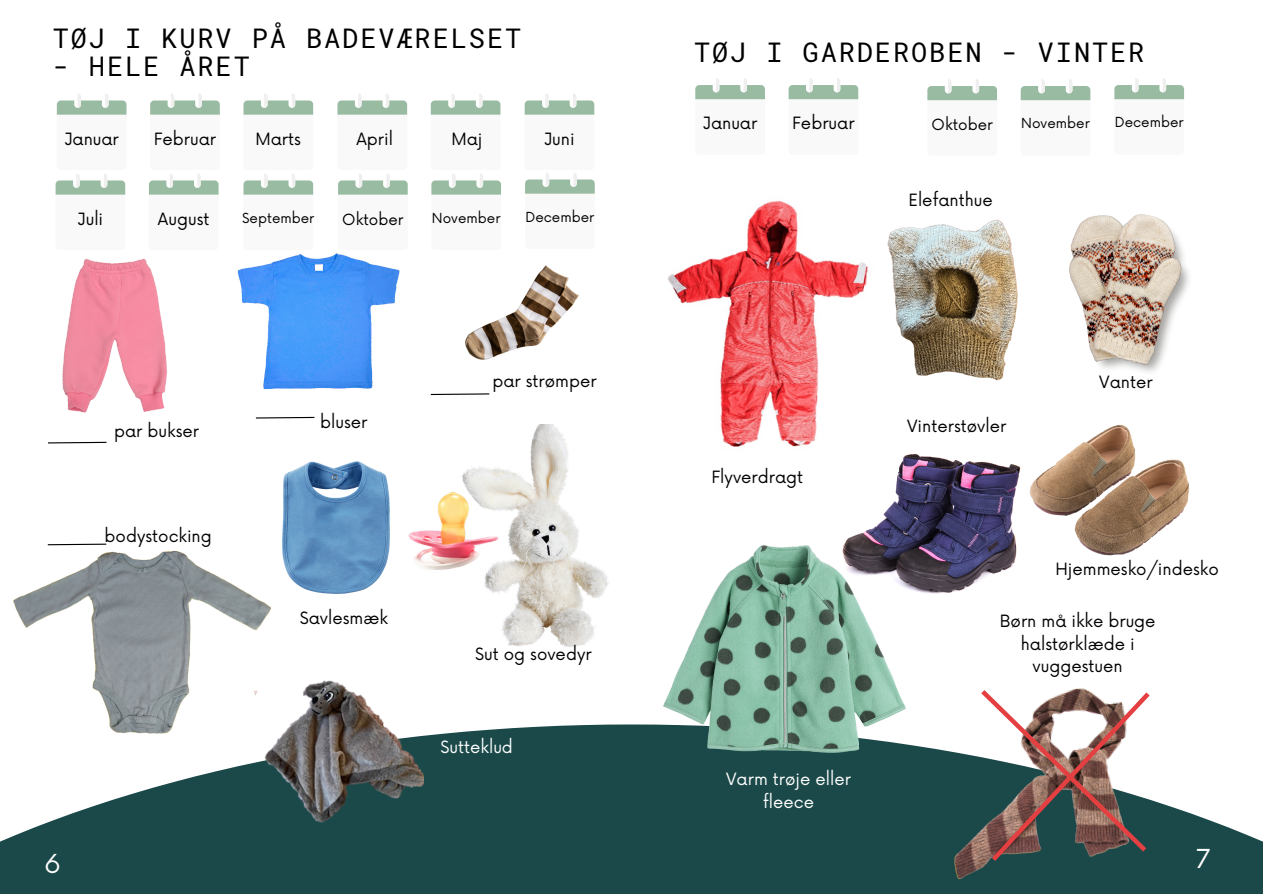
<style>
.page{position:relative;width:1263px;height:894px;background:#fff}
.page>*{position:absolute;margin:0;border:0;box-sizing:border-box;transform-origin:0 0}
.t1{font:27px "Roboto Mono";letter-spacing:.07em;color:#000}
.t2{font:25.5px "Now";color:#fff}
.t3{font:16.5px/22.5px "Now";color:#000;text-align:center}
.t4{font:16.5px/22.5px "Now";color:#fff;text-align:center}
.t5{font:15px "Now";color:#000}
.t6{font:13.5px "Now";color:#000}
</style>
<div class="page">
<svg style="left:0;top:724px;width:1263px;height:169px;fill:#1b4949"></svg>
<svg style="left:56px;top:94px;width:70px;height:101px"></svg>
<svg style="left:149px;top:94px;width:71px;height:101px"></svg>
<svg style="left:243px;top:94px;width:70px;height:101px"></svg>
<svg style="left:337px;top:94px;width:71px;height:101px"></svg>
<svg style="left:431px;top:94px;width:70px;height:101px"></svg>
<svg style="left:525px;top:94px;width:70px;height:100px"></svg>
<img style="left:466px;top:266px;width:113px;height:93px">
<svg style="left:48px;top:441px;width:59px;height:3px"></svg>
<svg style="left:255px;top:416px;width:60px;height:3px"></svg>
<svg style="left:430px;top:393px;width:60px;height:2px"></svg>
<img style="left:461px;top:425px;width:148px;height:222px">
<img style="left:408px;top:488px;width:92px;height:86px">
<img style="left:259px;top:680px;width:164px;height:150px">
<img style="left:62px;top:258px;width:105px;height:155px">
<img style="left:237px;top:253px;width:163px;height:137px">
<img style="left:9px;top:543px;width:264px;height:193px">
<img style="left:283px;top:461px;width:107px;height:132px">
<svg style="left:695px;top:78px;width:70px;height:22px"></svg>
<svg style="left:789px;top:78px;width:69px;height:22px"></svg>
<svg style="left:927px;top:79px;width:70px;height:22px"></svg>
<svg style="left:1021px;top:79px;width:69px;height:22px"></svg>
<svg style="left:1114px;top:78px;width:70px;height:22px"></svg>
<img style="left:843px;top:454px;width:141px;height:140px">
<img style="left:668px;top:200px;width:220px;height:262px">
<img style="left:663px;top:545px;width:242px;height:207px">
<img style="left:983px;top:425px;width:207px;height:152px">
<img style="left:922px;top:724px;width:253px;height:163px">
<svg style="left:976px;top:688px;width:178px;height:177px"></svg>
<img style="left:882px;top:214px;width:136px;height:169px">
<img style="left:1069px;top:214px;width:120px;height:158px">
<p class="t1" style="left:53px;top:19px;width:470px">TØJ I KURV PÅ BADEVÆRELSET</p>
<p class="t1" style="left:53px;top:47px;width:199px">- HELE ÅRET</p>
<h2 class="t3" style="left:64px;top:128px;width:56px">Januar</h2>
<p class="t3" style="left:154px;top:128px;width:64px">Februar</p>
<h2 class="t3" style="left:256px;top:128px;width:47px">Marts</h2>
<p class="t3" style="left:357px;top:128px;width:38px">April</p>
<h2 class="t3" style="left:451px;top:128px;width:33px">Maj</h2>
<p class="t3" style="left:544px;top:128px;width:32px">Juni</p>
<p class="t3" style="left:78px;top:208px;width:27px">Juli</p>
<p class="t3" style="left:158px;top:208px;width:53px">August</p>
<p class="t6" style="left:242px;top:210px;width:74px">September</p>
<p class="t5" style="left:342px;top:211px;width:63px">Oktober</p>
<p class="t6" style="left:432px;top:210px;width:70px">November</p>
<p class="t6" style="left:525px;top:209px;width:70px">December</p>
<h2 class="t3" style="left:114px;top:420px;width:86px">par bukser</h2>
<p class="t3" style="left:105px;top:525px;width:109px">bodystocking</p>
<h1 class="t2" style="left:44px;top:848px;width:18px">6</h1>
<p class="t3" style="left:320px;top:412px;width:49px">bluser</p>
<h2 class="t3" style="left:492px;top:371px;width:106px">par strømper</h2>
<p class="t3" style="left:300px;top:607px;width:90px">Savlesmæk</p>
<h2 class="t3" style="left:475px;top:643px;width:118px">Sut og sovedyr</h2>
<p class="t4" style="left:441px;top:736px;width:74px">Sutteklud</p>
<p class="t1" style="left:694px;top:33px;width:452px">TØJ I GARDEROBEN - VINTER</p>
<p class="t3" style="left:703px;top:113px;width:56px">Januar</p>
<h2 class="t3" style="left:792px;top:113px;width:64px">Februar</h2>
<p class="t5" style="left:932px;top:117px;width:63px">Oktober</p>
<p class="t6" style="left:1021px;top:116px;width:70px">November</p>
<p class="t6" style="left:1115px;top:115px;width:70px">December</p>
<p class="t3" style="left:908px;top:189px;width:86px">Elefanthue</p>
<p class="t3" style="left:711px;top:466px;width:93px">Flyverdragt</p>
<h2 class="t4" style="left:726px;top:768px;width:126px">Varm trøje eller fleece</h2>
<h2 class="t3" style="left:907px;top:415px;width:101px">Vinterstøvler</h2>
<p class="t3" style="left:1099px;top:371px;width:55px">Vanter</p>
<p class="t3" style="left:1055px;top:558px;width:165px">Hjemmesko/indesko</p>
<h2 class="t3" style="left:1000px;top:610px;width:157px">Børn må ikke bruge halstørklæde i vuggestuen</h2>
<h1 class="t2" style="left:1196px;top:844px;width:16px">7</h1>
</div>
